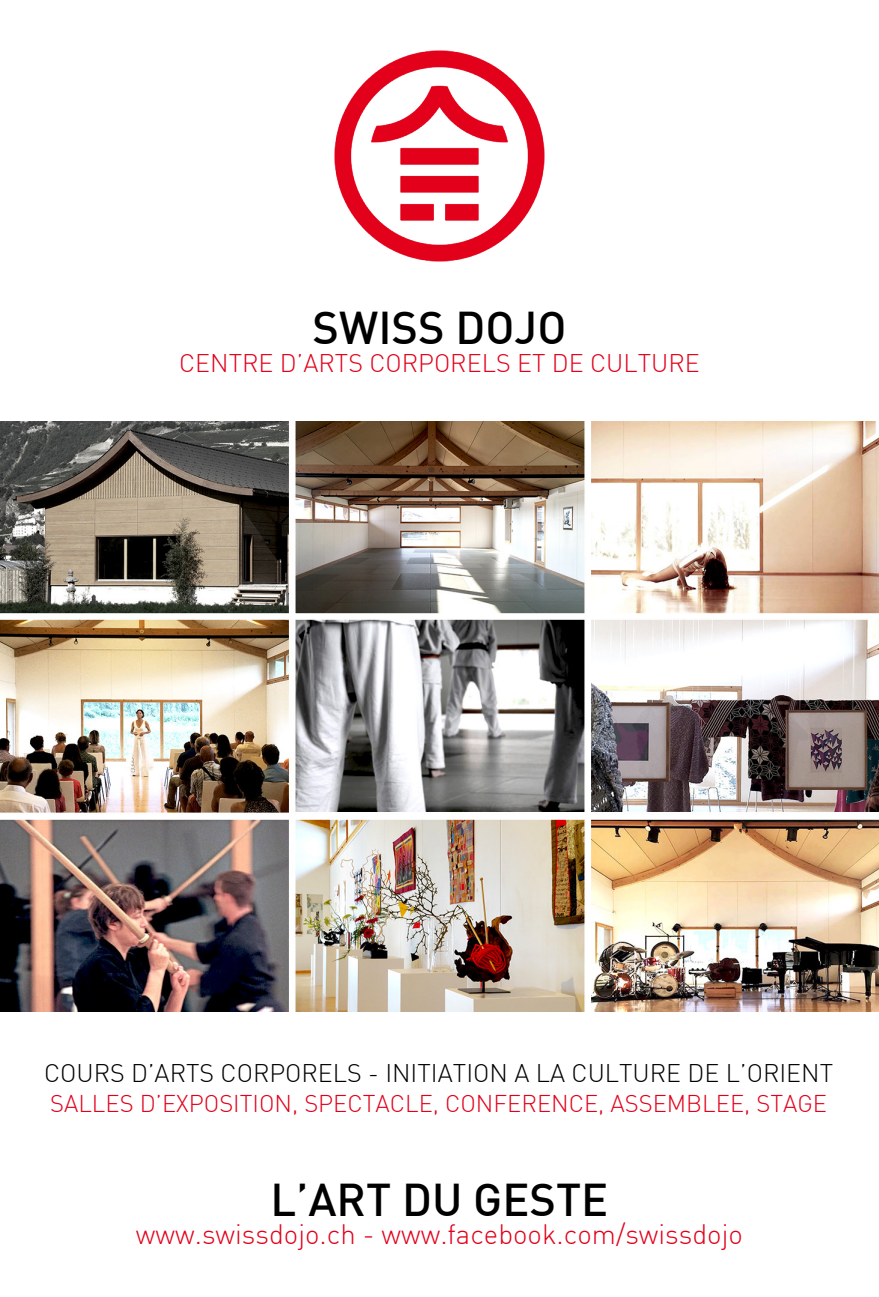
<style>
.page{position:relative;width:879px;height:1297px;background:#fff}
.page>*{position:absolute;margin:0;border:0;box-sizing:border-box;transform-origin:0 0}
.t1{font:500 45px "DIN";color:#000}
.t2{font:300 27.5px "DIN";color:#e2001a}
.t3{font:300 25px "DIN";color:#000}
.t4{font:300 25px "DIN";color:#e2001a}
.t5{font:300 23.75px "DIN";color:#e2001a}
</style>
<div class="page">
<img style="left:0;top:421px;width:879px;height:590px">
<img style="left:334px;top:50px;width:211px;height:212px">
<p class="t1" style="left:312px;top:299px;width:255px">SWISS DOJO</p>
<p class="t4" style="left:179px;top:347px;width:522px">CENTRE D’ARTS CORPORELS ET DE CULTURE</p>
<p class="t3" style="left:44px;top:1057px;width:790px">COURS D’ARTS CORPORELS - INITIATION A LA CULTURE DE L’ORIENT</p>
<p class="t5" style="left:50px;top:1088px;width:778px">SALLES D’EXPOSITION, SPECTACLE, CONFERENCE, ASSEMBLEE, STAGE</p>
<p class="t1" style="left:270px;top:1171px;width:339px">L’ART DU GESTE</p>
<p class="t2" style="left:136px;top:1217px;width:608px">www.swissdojo.ch - www.facebook.com/swissdojo</p>
</div>
